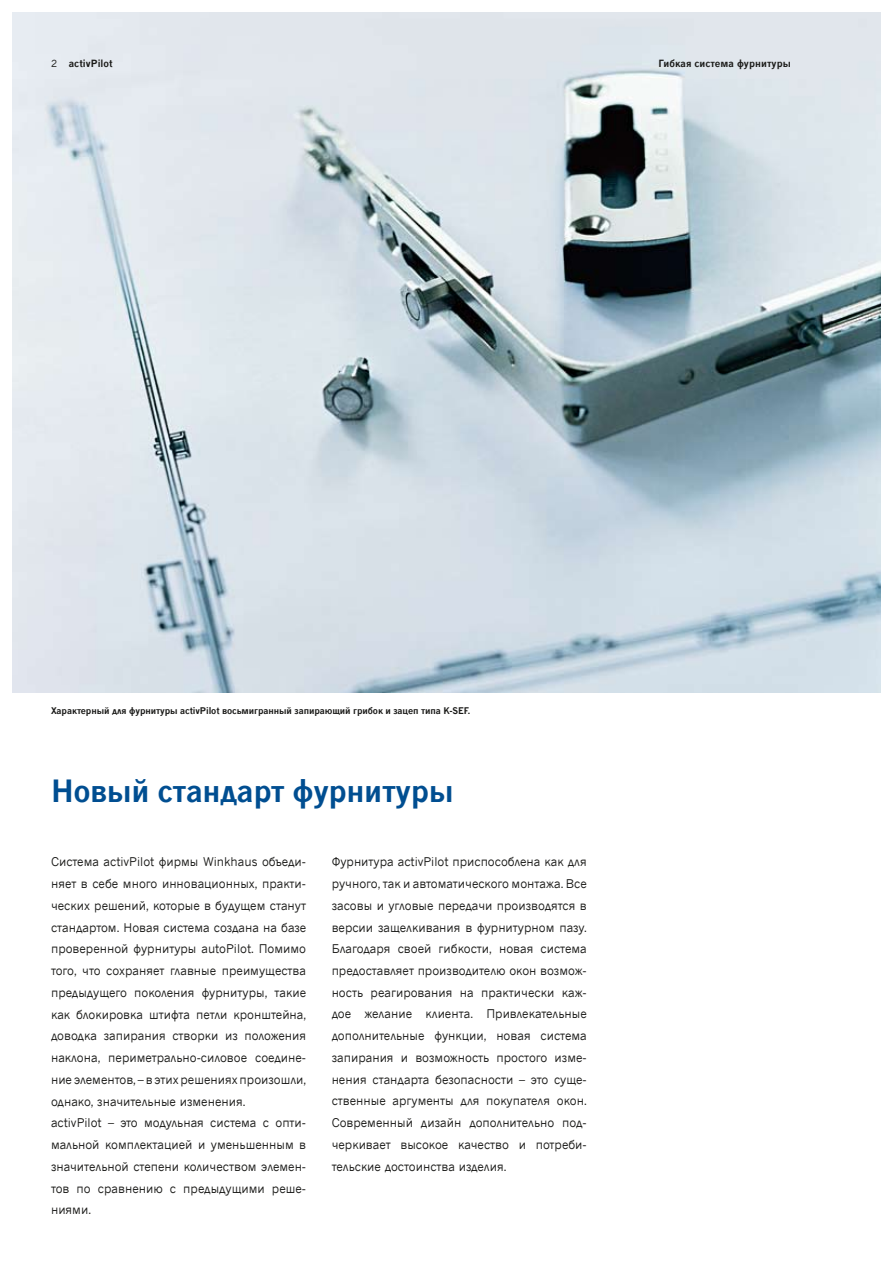
<style>
.page{position:relative;width:893px;height:1263px;background:#fff}
.page>*{position:absolute;margin:0;border:0;box-sizing:border-box;transform-origin:0 0}
.t1{font:700 30px "News Gothic Cyr";letter-spacing:-.015em;color:#004e91}
.t2{font:12px/21.8px "News Gothic Cyr";color:#1a1a18}
.t3{font:700 9.75px "News Gothic Cyr";letter-spacing:.005em;color:#1a1a18}
.t4{font:700 9.75px "News Gothic CE";letter-spacing:.005em;color:#1a1a18}
.t5{font:700 9px "News Gothic Cyr";letter-spacing:-.01em;color:#1a1a18}
.s1{font-weight:400}
</style>
<div class="page">
<img style="left:13px;top:13px;width:867px;height:679px">
<p class="t4" style="left:51px;top:58px;width:63px"><span class="s1">2</span> activPilot</p>
<p class="t3" style="left:658px;top:58px;width:134px">Гибкая система фурнитуры</p>
<p class="t5" style="left:51px;top:705px;width:421px">Характерный для фурнитуры activPilot восьмигранный запирающий грибок и зацеп типа K-SEF.</p>
<h1 class="t1" style="left:51px;top:773px;width:404px">Новый стандарт фурнитуры</h1>
<p class="t2" style="left:51px;top:851px;width:257px">Система activPilot фирмы Winkhaus объеди&shy;няет в себе много инновационных, практи&shy;ческих решений, которые в будущем станут стандартом. Новая система создана на базе проверенной фурнитуры autoPilot. Помимо того, что сохраняет главные преимущества предыдущего поколения фурнитуры, такие как блокировка штифта петли кронштейна, доводка запирания створки из положения наклона, периметрально-силовое соедине&shy;ние элементов, – в этих решениях произошли, однако, значительные изменения.<br>activPilot – это модульная система с опти&shy;мальной комплектацией и уменьшенным в значительной степени количеством элемен&shy;тов по сравнению с предыдущими реше&shy;ниями.</p>
<p class="t2" style="left:332px;top:851px;width:257px;text-align:justify">Фурнитура activPilot приспособлена как для ручного, так и автоматического монтажа. Все засовы и угловые передачи производятся в версии защелкивания в фурнитурном пазу.<br>Благодаря своей гибкости, новая система предоставляет производителю окон возмож&shy;ность реагирования на практически каж&shy;дое желание клиента. Привлекательные дополнительные функции, новая система запирания и возможность простого изме&shy;нения стандарта безопасности – это суще&shy;ственные аргументы для покупателя окон.<br>Современный дизайн дополнительно под&shy;черкивает высокое качество и потреби&shy;тельские достоинства изделия.</p>
</div>
